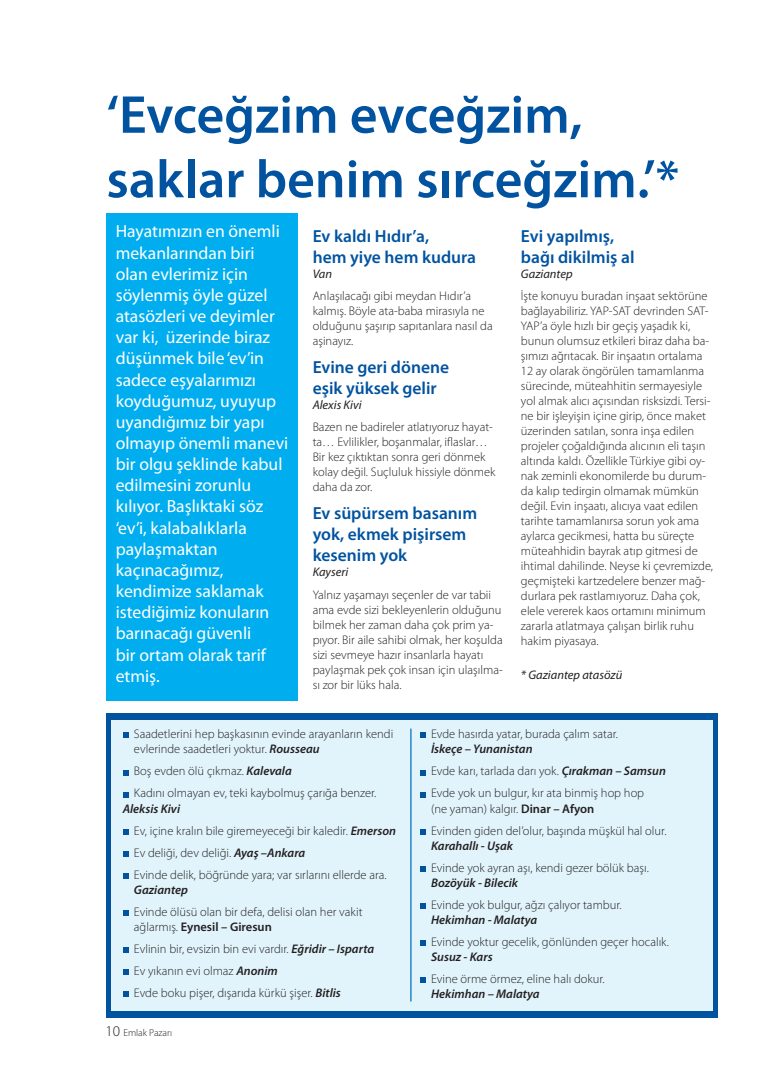
<style>
.page{position:relative;width:780px;height:1088px;background:#fff}
.page>*{position:absolute;margin:0;border:0;box-sizing:border-box;transform-origin:0 0}
.heading_1{font:600 53.75px/64.5px "Myriad Pro";color:#0153a0}
.t1{font:17.62px/21.1px "Myriad Pro";color:#fff}
.t2{font:600 17.5px/21px "Myriad Pro";color:#0153a0}
.t3{font:300 12.5px/15px "Myriad Pro";color:#231f20}
.t4{font:italic 600 12.5px "Myriad Pro";color:#231f20}
.t5{font:italic 12.5px "Myriad Pro";color:#231f20}
.t6{font:600 12.5px "Myriad Pro";color:#231f20}
.t7{font:300 10px "Myriad Pro";color:#231f20}
.s1{font-weight:600;font-style:italic}
.s2{font-weight:300}
.s3{font-size:15px}
.s4{font-weight:600}
</style>
<div class="page">
<div style="left:106px;top:713px;width:612px;height:304px;background:#0153a0"></div>
<div style="left:111px;top:719px;width:602px;height:291px;background:#e1f4fc"></div>
<svg style="left:123px;top:733px;width:5px;height:5px"></svg>
<svg style="left:123px;top:770px;width:5px;height:5px"></svg>
<svg style="left:123px;top:792px;width:5px;height:5px"></svg>
<svg style="left:123px;top:829px;width:5px;height:5px"></svg>
<svg style="left:123px;top:851px;width:5px;height:6px"></svg>
<svg style="left:123px;top:873px;width:5px;height:6px"></svg>
<svg style="left:123px;top:910px;width:5px;height:6px"></svg>
<svg style="left:123px;top:947px;width:5px;height:6px"></svg>
<svg style="left:123px;top:969px;width:5px;height:6px"></svg>
<svg style="left:123px;top:991px;width:5px;height:6px"></svg>
<svg style="left:420px;top:733px;width:5px;height:5px"></svg>
<svg style="left:420px;top:770px;width:5px;height:5px"></svg>
<svg style="left:420px;top:792px;width:5px;height:5px"></svg>
<svg style="left:420px;top:829px;width:5px;height:5px"></svg>
<svg style="left:420px;top:866px;width:5px;height:6px"></svg>
<svg style="left:420px;top:903px;width:5px;height:6px"></svg>
<svg style="left:420px;top:940px;width:5px;height:6px"></svg>
<svg style="left:420px;top:977px;width:5px;height:6px"></svg>
<hr style="left:410px;top:728px;width:1px;height:273px;background:#0072bc">
<div style="left:106px;top:213px;width:192px;height:487px;background:#00aeef"></div>
<p class="heading_1" style="left:106px;top:81px;width:574px">‘Evceğzim evceğzim, saklar benim sırceğzim.’*</p>
<p class="t1" style="left:116px;top:221px;width:174px">Hayatımızın en önemli mekanlarından biri olan evlerimiz için söylenmiş öyle güzel atasözleri ve deyimler var ki, üzerinde biraz düşünmek bile ‘ev’in sadece eşyalarımızı koyduğumuz, uyuyup uyandığımız bir yapı olmayıp önemli manevi bir olgu şeklinde kabul edilmesini zorunlu kılıyor. Başlıktaki söz ‘ev’i, kalabalıklarla paylaşmaktan kaçınacağımız, kendimize saklamak istediğimiz konuların barınacağı güvenli<br>bir ortam olarak tarif etmiş.</p>
<p class="t2" style="left:312px;top:225px;width:118px">Ev kaldı Hıdır’a,</p>
<p class="t2" style="left:312px;top:246px;width:165px">hem yiye hem kudura</p>
<p class="t5" style="left:312px;top:266px;width:21px">Van</p>
<p class="t3" style="left:312px;top:288px;width:181px">Anlaşılacağı gibi meydan Hıdır’a kalmış. Böyle ata-baba mirasıyla ne olduğunu şaşırıp sapıtanlara nasıl da aşinayız.</p>
<p class="t2" style="left:312px;top:356px;width:138px">Evine geri dönene</p>
<p class="t2" style="left:312px;top:377px;width:126px">eşik yüksek gelir</p>
<p class="t5" style="left:312px;top:397px;width:50px">Alexis Kivi</p>
<p class="t3" style="left:312px;top:420px;width:182px">Bazen ne badireler atlatıyoruz hayat&shy;ta… Evlilikler, boşanmalar, iflaslar…</p>
<p class="t3" style="left:312px;top:450px;width:184px">Bir kez çıktıktan sonra geri dönmek kolay değil. Suçluluk hissiyle dönmek daha da zor.</p>
<p class="t2" style="left:312px;top:503px;width:166px">Ev süpürsem basanım yok, ekmek pişirsem kesenim yok</p>
<p class="t5" style="left:312px;top:564px;width:37px">Kayseri</p>
<p class="t3" style="left:312px;top:587px;width:192px">Yalnız yaşamayı seçenler de var tabii ama evde sizi bekleyenlerin olduğunu bilmek her zaman daha çok prim ya&shy;pıyor. Bir aile sahibi olmak, her koşulda sizi sevmeye hazır insanlarla hayatı paylaşmak pek çok insan için ulaşılma&shy;sı zor bir lüks hala.</p>
<p class="t2" style="left:521px;top:225px;width:95px">Evi yapılmış,</p>
<p class="t2" style="left:521px;top:246px;width:115px">bağı dikilmiş al</p>
<p class="t5" style="left:521px;top:266px;width:53px">Gaziantep</p>
<p class="t3" style="left:521px;top:288px;width:194px">İşte konuyu buradan inşaat sektörüne bağlayabiliriz. YAP-SAT devrinden SAT-YAP’a öyle hızlı bir geçiş yaşadık ki, bunun olumsuz etkileri biraz daha ba&shy;şımızı ağrıtacak. Bir inşaatın ortalama 12 ay olarak öngörülen tamamlanma sürecinde, müteahhitin sermayesiyle yol almak alıcı açısından risksizdi. Tersi&shy;ne bir işleyişin içine girip, önce maket üzerinden satılan, sonra inşa edilen projeler çoğaldığında alıcının eli taşın altında kaldı. Özellikle Türkiye gibi oy&shy;nak zeminli ekonomilerde bu durum&shy;da kalıp tedirgin olmamak mümkün değil. Evin inşaatı, alıcıya vaat edilen tarihte tamamlanırsa sorun yok ama aylarca gecikmesi, hatta bu süreçte müteahhidin bayrak atıp gitmesi de ihtimal dahilinde. Neyse ki çevremizde, geçmişteki kartzedelere benzer mağ&shy;durlara pek rastlamıyoruz. Daha çok, elele vererek kaos ortamını minimum zararla atlatmaya çalışan birlik ruhu hakim piyasaya.</p>
<p class="t5" style="left:521px;top:667px;width:103px">* Gaziantep atasözü</p>
<p class="t3" style="left:134px;top:726px;width:261px">Saadetlerini hep başkasının evinde arayanların kendi evlerinde saadetleri yoktur. <span class="s1">Rousseau</span></p>
<p class="t3" style="left:134px;top:763px;width:159px">Boş evden ölü çıkmaz. <span class="s1">Kalevala</span></p>
<p class="t3" style="left:123px;top:786px;width:255px;text-indent:11px">Kadını olmayan ev, teki kaybolmuş çarığa benzer.<br><span class="s1">Aleksis Kivi</span></p>
<p class="t3" style="left:134px;top:823px;width:264px">Ev, içine kralın bile giremeyeceği bir kaledir. <span class="s1">Emerson</span></p>
<p class="t3" style="left:134px;top:845px;width:173px">Ev deliği, dev deliği. <span class="s1">Ayaş –Ankara</span></p>
<p class="t3" style="left:134px;top:867px;width:254px">Evinde delik, böğründe yara; var sırlarını ellerde ara.<br><span class="s1">Gaziantep</span></p>
<p class="t3" style="left:134px;top:904px;width:230px">Evinde ölüsü olan bir defa, delisi olan her vakit</p>
<p class="t6" style="left:134px;top:919px;width:139px"><span class="s2">ağlarmış.</span> Eynesil – Giresun</p>
<p class="t3" style="left:134px;top:941px;width:242px">Evlinin bir, evsizin bin evi vardır. <span class="s1">Eğridir – Isparta</span></p>
<p class="t3" style="left:134px;top:963px;width:145px">Ev yıkanın evi olmaz <span class="s1">Anonim</span></p>
<p class="t3" style="left:134px;top:985px;width:208px">Evde boku pişer, dışarıda kürkü şişer. <span class="s1">Bitlis</span></p>
<p class="t7" style="left:105px;top:1027px;width:68px"><span class="s3">10</span> Emlak Pazarı</p>
<p class="t3" style="left:431px;top:726px;width:188px">Evde hasırda yatar, burada çalım satar.</p>
<p class="t4" style="left:431px;top:741px;width:103px">İskeçe – Yunanistan</p>
<p class="t3" style="left:431px;top:763px;width:236px">Evde karı, tarlada darı yok. <span class="s1">Çırakman – Samsun</span></p>
<p class="t3" style="left:431px;top:786px;width:215px">Evde yok un bulgur, kır ata binmiş hop hop</p>
<p class="t3" style="left:431px;top:801px;width:165px">(ne yaman) kalgır. <span class="s4">Dinar – Afyon</span></p>
<p class="t3" style="left:431px;top:823px;width:237px">Evinden giden del’olur, başında müşkül hal olur.</p>
<p class="t4" style="left:431px;top:837px;width:83px">Karahallı - Uşak</p>
<p class="t3" style="left:431px;top:860px;width:219px">Evinde yok ayran aşı, kendi gezer bölük başı.</p>
<p class="t4" style="left:431px;top:874px;width:88px">Bozöyük - Bilecik</p>
<p class="t3" style="left:431px;top:897px;width:192px">Evinde yok bulgur, ağzı çalıyor tambur.</p>
<p class="t4" style="left:431px;top:911px;width:108px">Hekimhan - Malatya</p>
<p class="t3" style="left:431px;top:934px;width:239px">Evinde yoktur gecelik, gönlünden geçer hocalık.</p>
<p class="t4" style="left:431px;top:949px;width:63px">Susuz - Kars</p>
<p class="t3" style="left:431px;top:971px;width:175px">Evine örme örmez, eline halı dokur.</p>
<p class="t4" style="left:431px;top:986px;width:110px">Hekimhan – Malatya</p>
</div>
